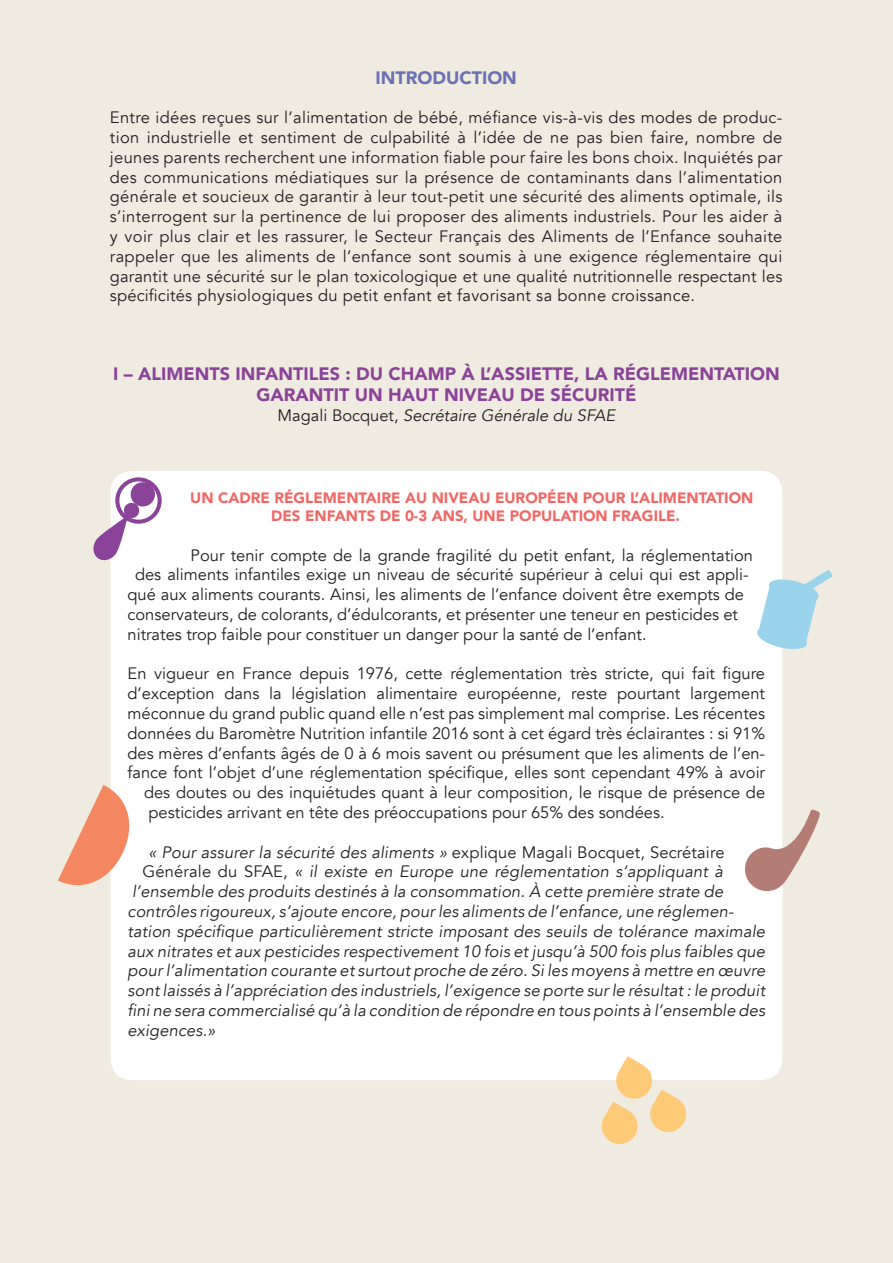
<style>
.page{position:relative;width:893px;height:1263px;background:#efebe0}
.page>*{position:absolute;margin:0;border:0;box-sizing:border-box;transform-origin:0 0}
.t1{font:900 18px "Avenir";color:#8a4399}
.t2{font:900 18px "Avenir";color:#6b71b5}
.t3{font:16.5px/19.8px "Avenir";color:#231f20;text-align:justify}
.t4{font:italic 16.5px "Avenir";letter-spacing:.01em;color:#231f20}
.t5{font:900 15px/18px "Avenir";color:#f16764;text-align:center}
.s1{font-style:normal}
</style>
<div class="page">
<div style="left:111px;top:471px;width:671px;height:609px;background:#fff;border-radius:21px"></div>
<svg style="left:58px;top:785px;width:72px;height:108px"></svg>
<svg style="left:745px;top:810px;width:75px;height:81px"></svg>
<svg style="left:93px;top:474px;width:69px;height:88px"></svg>
<svg style="left:757px;top:570px;width:76px;height:81px"></svg>
<svg style="left:601px;top:1056px;width:86px;height:88px"></svg>
<p class="t2" style="left:375px;top:62px;width:143px">INTRODUCTION</p>
<p class="t3" style="left:110px;top:108px;width:674px">Entre idées reçues sur l’alimentation de bébé, méfiance vis-à-vis des modes de produc&shy;tion industrielle et sentiment de culpabilité à l’idée de ne pas bien faire, nombre de jeunes parents recherchent une information fiable pour faire les bons choix. Inquiétés par des communications médiatiques sur la présence de contaminants dans l’alimentation générale et soucieux de garantir à leur tout-petit une sécurité des aliments optimale, ils s’interrogent sur la pertinence de lui proposer des aliments industriels. Pour les aider à y voir plus clair et les rassurer, le Secteur Français des Aliments de l’Enfance souhaite rappeler que les aliments de l’enfance sont soumis à une exigence réglementaire qui garantit une sécurité sur le plan toxicologique et une qualité nutritionnelle respectant les spécificités physiologiques du petit enfant et favorisant sa bonne croissance.</p>
<p class="t1" style="left:113px;top:358px;width:668px">I – ALIMENTS INFANTILES : DU CHAMP À L’ASSIETTE, LA RÉGLEMENTATION</p>
<p class="t1" style="left:256px;top:379px;width:382px">GARANTIT UN HAUT NIVEAU DE SÉCURITÉ</p>
<p class="t4" style="left:278px;top:405px;width:339px"><span class="s1">Magali Bocquet,</span> Secrétaire Générale du SFAE</p>
<p class="t5" style="left:190px;top:488px;width:565px">UN CADRE RÉGLEMENTAIRE AU NIVEAU EUROPÉEN POUR L’ALIMENTATION<br>DES ENFANTS DE 0-3 ANS, UNE POPULATION FRAGILE.</p>
<p class="t3" style="left:191px;top:545px;width:564px">Pour tenir compte de la grande fragilité du petit enfant, la réglementation</p>
<p class="t3" style="left:135px;top:565px;width:615px">des aliments infantiles exige un niveau de sécurité supérieur à celui qui est appli-</p>
<p class="t3" style="left:128px;top:585px;width:618px">qué aux aliments courants. Ainsi, les aliments de l’enfance doivent être exempts de</p>
<p class="t3" style="left:128px;top:605px;width:612px">conservateurs, de colorants, d’édulcorants, et présenter une teneur en pesticides et</p>
<p class="t3" style="left:128px;top:624px;width:521px">nitrates trop faible pour constituer un danger pour la santé de l’enfant.</p>
<p class="t3" style="left:128px;top:664px;width:639px">En vigueur en France depuis 1976, cette réglementation très stricte, qui fait figure</p>
<p class="t3" style="left:128px;top:684px;width:639px">d’exception dans la législation alimentaire européenne, reste pourtant largement</p>
<p class="t3" style="left:128px;top:704px;width:639px">méconnue du grand public quand elle n’est pas simplement mal comprise. Les récentes</p>
<p class="t3" style="left:128px;top:723px;width:639px">données du Baromètre Nutrition infantile 2016 sont à cet égard très éclairantes : si 91%</p>
<p class="t3" style="left:128px;top:743px;width:639px">des mères d’enfants âgés de 0 à 6 mois savent ou présument que les aliments de l’en-</p>
<p class="t3" style="left:128px;top:763px;width:639px">fance font l’objet d’une réglementation spécifique, elles sont cependant 49% à avoir</p>
<p class="t3" style="left:144px;top:783px;width:623px">des doutes ou des inquiétudes quant à leur composition, le risque de présence de</p>
<p class="t3" style="left:149px;top:803px;width:518px">pesticides arrivant en tête des préoccupations pour 65% des sondées.</p>
<p class="t4" style="left:149px;top:842px;width:577px">« Pour assurer la sécurité des aliments » <span class="s1">explique Magali Bocquet, Secrétaire</span></p>
<p class="t4" style="left:143px;top:862px;width:582px"><span class="s1">Générale du SFAE,</span> « il existe en Europe une réglementation s’appliquant à</p>
<p class="t4" style="left:132px;top:882px;width:593px">l’ensemble des produits destinés à la consommation. À cette première strate de</p>
<p class="t4" style="left:128px;top:901px;width:607px">contrôles rigoureux, s’ajoute encore, pour les aliments de l’enfance, une réglemen-</p>
<p class="t4" style="left:128px;top:921px;width:639px">tation spécifique particulièrement stricte imposant des seuils de tolérance maximale</p>
<p class="t4" style="left:128px;top:941px;width:639px">aux nitrates et aux pesticides respectivement 10 fois et jusqu’à 500 fois plus faibles que</p>
<p class="t4" style="left:128px;top:961px;width:639px">pour l’alimentation courante et surtout proche de zéro. Si les moyens à mettre en œuvre</p>
<p class="t4" style="left:128px;top:981px;width:639px">sont laissés à l’appréciation des industriels, l’exigence se porte sur le résultat : le produit</p>
<p class="t4" style="left:128px;top:1000px;width:639px">fini ne sera commercialisé qu’à la condition de répondre en tous points à l’ensemble des</p>
<p class="t4" style="left:128px;top:1020px;width:89px">exigences.»</p>
</div>
